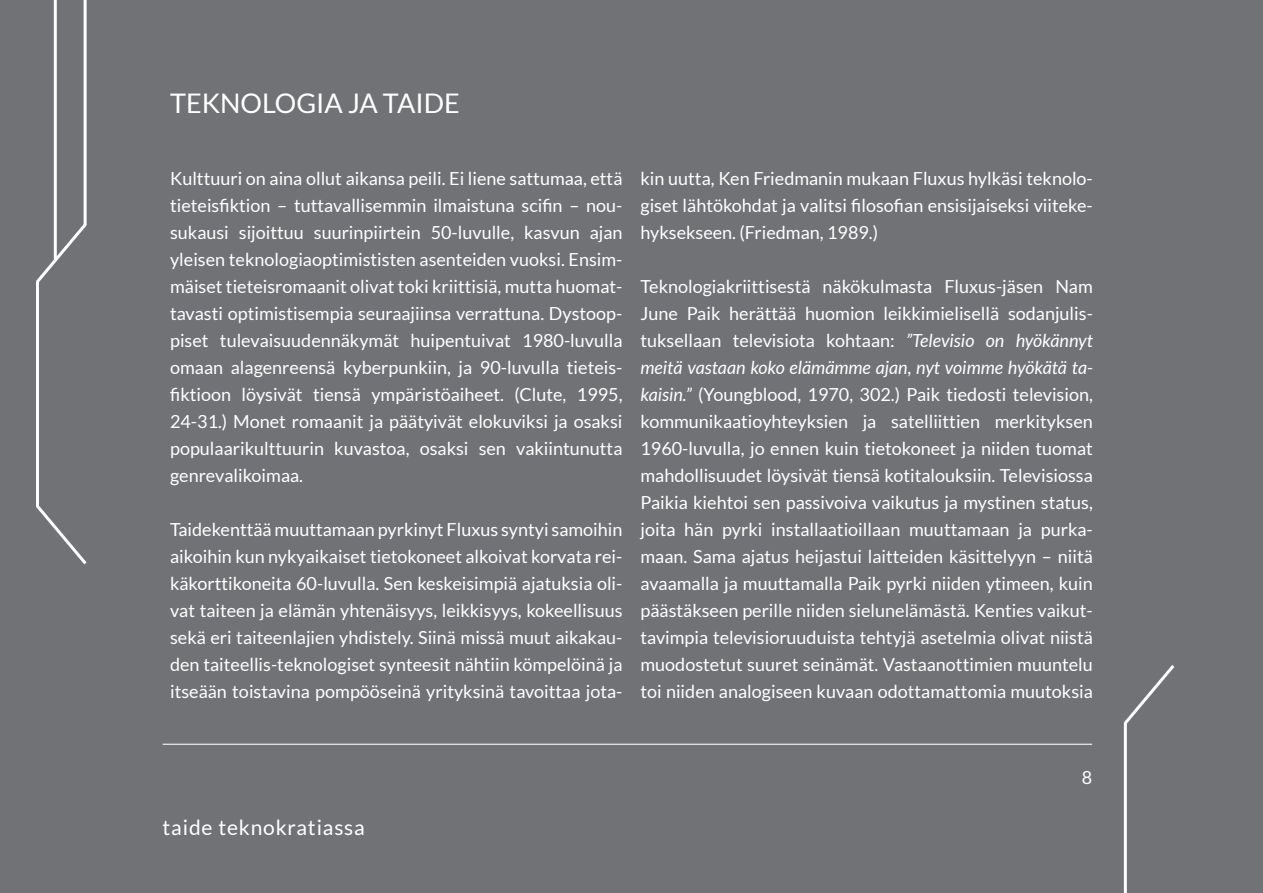
<style>
.page{position:relative;width:1263px;height:893px;background:#717275}
.page>*{position:absolute;margin:0;border:0;box-sizing:border-box;transform-origin:0 0}
.t1{font:27px "Lato";color:#fff}
.t2{font:21px "Lato";letter-spacing:.04em;color:#fff}
.t3{font:18px/27px "Lato";color:#fff;text-align:justify}
.s1{font-style:italic}
</style>
<div class="page">
<hr style="left:1124px;top:723px;width:3px;height:170px;background:#fff">
<svg style="left:1123px;top:665px;width:52px;height:63px"></svg>
<hr style="left:84px;top:0;width:3px;height:225px;background:#fff">
<svg style="left:36px;top:220px;width:51px;height:62px"></svg>
<hr style="left:36px;top:281px;width:3px;height:225px;background:#fff">
<svg style="left:36px;top:506px;width:51px;height:59px"></svg>
<hr style="left:54px;top:0;width:3px;height:260px;background:#fff">
<hr style="left:163px;top:744px;width:929px;height:1px;background:#fff">
<h1 class="t1" style="left:170px;top:88px;width:291px">TEKNOLOGIA JA TAIDE</h1>
<p class="t3" style="left:170px;top:164px;width:454px">Kulttuuri on aina ollut aikansa peili. Ei liene sattumaa, että tieteisfiktion – tuttavallisemmin ilmaistuna scifin – nou&shy;sukausi sijoittuu suurinpiirtein 50-luvulle, kasvun ajan yleisen teknologiaoptimististen asenteiden vuoksi. Ensim&shy;mäiset tieteisromaanit olivat toki kriittisiä, mutta huomat&shy;tavasti optimistisempia seuraajiinsa verrattuna. Dystoop&shy;piset tulevaisuudennäkymät huipentuivat 1980-luvulla omaan alagenreensä kyberpunkiin, ja 90-luvulla tieteis&shy;fiktioon löysivät tiensä ympäristöaiheet. (Clute, 1995, 24-31.) Monet romaanit ja päätyivät elokuviksi ja osaksi populaarikulttuurin kuvastoa, osaksi sen vakiintunutta genrevalikoimaa.</p>
<p class="t3" style="left:170px;top:515px;width:454px">Taidekenttää muuttamaan pyrkinyt Fluxus syntyi samoihin aikoihin kun nykyaikaiset tietokoneet alkoivat korvata rei&shy;käkorttikoneita 60-luvulla. Sen keskeisimpiä ajatuksia oli&shy;vat taiteen ja elämän yhtenäisyys, leikkisyys, kokeellisuus sekä eri taiteenlajien yhdistely. Siinä missä muut aikakau&shy;den taiteellis-teknologiset synteesit nähtiin kömpelöinä ja itseään toistavina pompööseinä yrityksinä tavoittaa jota-</p>
<p class="t3" style="left:640px;top:164px;width:454px">kin uutta, Ken Friedmanin mukaan Fluxus hylkäsi teknolo&shy;giset lähtökohdat ja valitsi filosofian ensisijaiseksi viiteke&shy;hyksekseen. (Friedman, 1989.)</p>
<p class="t3" style="left:640px;top:272px;width:454px">Teknologiakriittisestä näkökulmasta Fluxus-jäsen Nam June Paik herättää huomion leikkimielisellä sodanjulis&shy;tuksellaan televisiota kohtaan: <span class="s1">”Televisio on hyökännyt meitä vastaan koko elämämme ajan, nyt voimme hyökätä ta&shy;kaisin.”</span> (Youngblood, 1970, 302.) Paik tiedosti television, kommunikaatioyhteyksien ja satelliittien merkityksen 1960-luvulla, jo ennen kuin tietokoneet ja niiden tuomat mahdollisuudet löysivät tiensä kotitalouksiin. Televisiossa Paikia kiehtoi sen passivoiva vaikutus ja mystinen status, joita hän pyrki installaatioillaan muuttamaan ja purka&shy;maan. Sama ajatus heijastui laitteiden käsittelyyn – niitä avaamalla ja muuttamalla Paik pyrki niiden ytimeen, kuin päästäkseen perille niiden sielunelämästä. Kenties vaikut&shy;tavimpia televisioruuduista tehtyjä asetelmia olivat niistä muodostetut suuret seinämät. Vastaanottimien muuntelu toi niiden analogiseen kuvaan odottamattomia muutoksia</p>
<p class="t2" style="left:163px;top:816px;width:204px">taide teknokratiassa</p>
<p class="t3" style="left:1082px;top:764px;width:12px">8</p>
</div>
